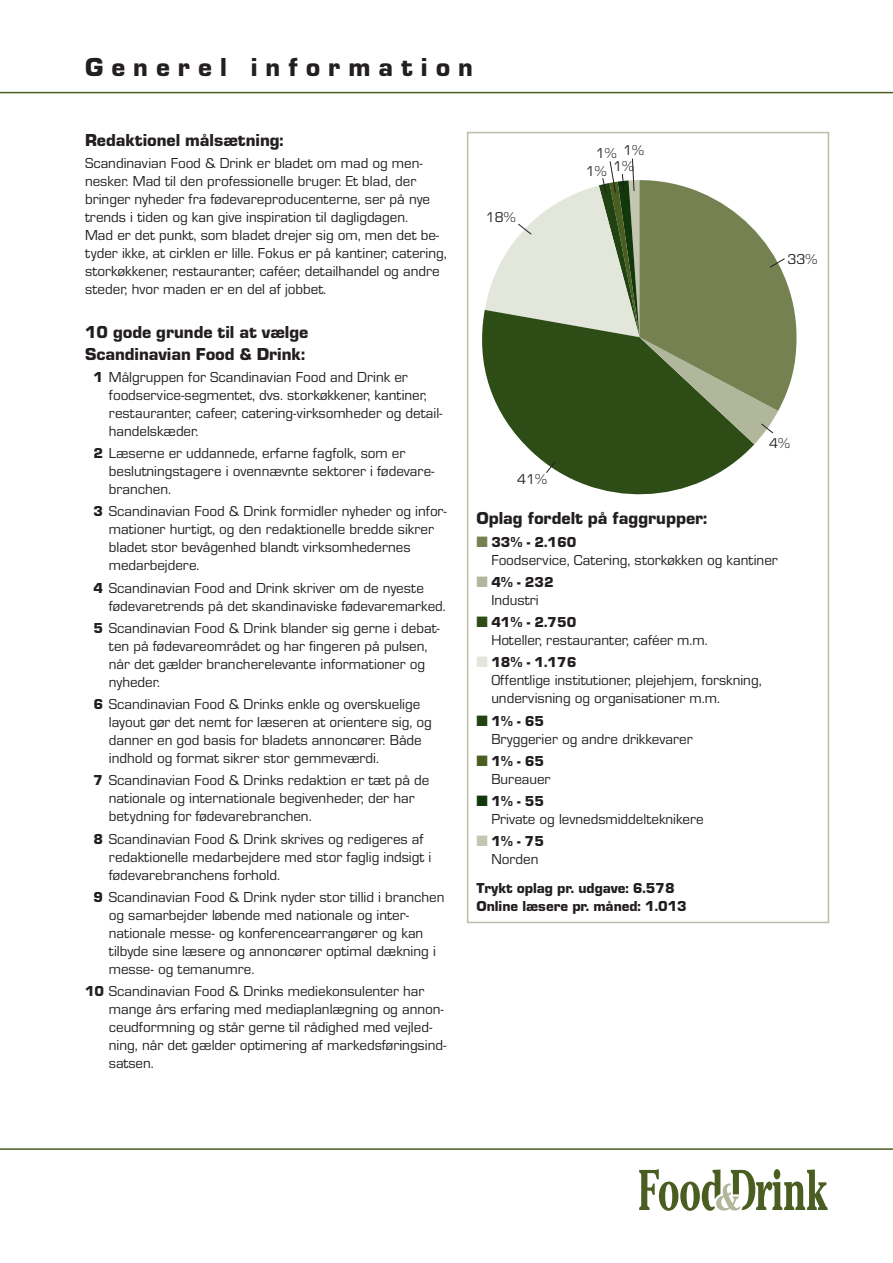
<style>
.page{position:relative;width:893px;height:1263px;background:#fff}
.page>*{position:absolute;margin:0;border:0;box-sizing:border-box;transform-origin:0 0}
.t1{font:27px "Eurostile Black DTC";letter-spacing:.3em;color:#231f20}
.t2{font:18px/21.6px "Eurostile Black DTC";color:#231f20}
.t3{font:15px/18px "Eurostile Roman DTC";color:#231f20}
.t4{font:15px "Eurostile Black DTC";color:#231f20}
.t5{font:14.7px/12.3px "Eurostile Roman DTC";color:#231f20}
.s1{font-family:"Eurostile Black DTC"}
.s2{color:#758151}
.s3{color:#b1b79a}
.s4{color:#2e4c16}
.s5{color:#e3e6db}
.s6{color:#214211}
.s7{color:#4a5e22}
.s8{color:#11370b}
.s9{color:#c3c7b1}
</style>
<div class="page">
<hr style="left:0;top:92px;width:893px;height:1px;background:#4a5e22">
<hr style="left:0;top:1148px;width:893px;height:2px;background:#4a5e22">
<svg style="left:639px;top:1169px;width:189px;height:42px"></svg>
<div style="left:467px;top:132px;width:362px;height:791px;border:2px solid #b9bfa6"></div>
<svg style="left:482px;top:310px;width:272px;height:184px;fill:#2e4c16"></svg>
<svg style="left:545px;top:460px;width:12px;height:14px"></svg>
<svg style="left:485px;top:158px;width:311px;height:286px"></svg>
<h1 class="t1" style="left:85px;top:52px;width:389px">Generel information</h1>
<p class="t2" style="left:85px;top:129px;width:200px">Redaktionel målsætning:</p>
<p class="t3" style="left:85px;top:154px;width:347px">Scandinavian Food &amp; Drink er bladet om mad og men&shy;nesker. Mad til den professionelle bruger. Et blad, der bringer nyheder fra fødevareproducenterne, ser på nye trends i tiden og kan give inspiration til dagligdagen.</p>
<p class="t3" style="left:85px;top:226px;width:363px">Mad er det punkt, som bladet drejer sig om, men det be&shy;tyder ikke, at cirklen er lille. Fokus er på kantiner, catering, storkøkkener, restauranter, caféer, detailhandel og andre steder, hvor maden er en del af jobbet.</p>
<p class="t2" style="left:85px;top:321px;width:225px">10 gode grunde til at vælge<br>Scandinavian Food &amp; Drink:</p>
<p class="t3" style="left:109px;top:368px;width:335px;text-indent:-15px"><span class="s1">1</span> Målgruppen for Scandinavian Food and Drink er foodservice-segmentet, dvs. storkøkkener, kantiner, restauranter, cafeer, catering-virksomheder og detail&shy;handelskæder.</p>
<p class="t3" style="left:109px;top:444px;width:327px;text-indent:-15px"><span class="s1">2</span> Læserne er uddannede, erfarne fagfolk, som er beslutningstagere i ovennævnte sektorer i fødevare&shy;branchen.</p>
<p class="t3" style="left:109px;top:503px;width:340px;text-indent:-15px"><span class="s1">3</span> Scandinavian Food &amp; Drink formidler nyheder og infor&shy;mationer hurtigt, og den redaktionelle bredde sikrer bladet stor bevågenhed blandt virksomhedernes medarbejdere.</p>
<p class="t3" style="left:109px;top:579px;width:339px;text-indent:-15px"><span class="s1">4</span> Scandinavian Food and Drink skriver om de nyeste fødevaretrends på det skandinaviske fødevaremarked.</p>
<p class="t3" style="left:109px;top:619px;width:333px;text-indent:-15px"><span class="s1">5</span> Scandinavian Food &amp; Drink blander sig gerne i debat&shy;ten på fødevareområdet og har fingeren på pulsen, når det gælder brancherelevante informationer og nyheder.</p>
<p class="t3" style="left:109px;top:695px;width:324px;text-indent:-15px"><span class="s1">6</span> Scandinavian Food &amp; Drinks enkle og overskuelige layout gør det nemt for læseren at orientere sig, og danner en god basis for bladets annoncører. Både indhold og format sikrer stor gemmeværdi.</p>
<p class="t3" style="left:109px;top:772px;width:322px;text-indent:-15px"><span class="s1">7</span> Scandinavian Food &amp; Drinks redaktion er tæt på de nationale og internationale begivenheder, der har betydning for fødevarebranchen.</p>
<p class="t3" style="left:109px;top:830px;width:324px;text-indent:-15px"><span class="s1">8</span> Scandinavian Food &amp; Drink skrives og redigeres af redaktionelle medarbejdere med stor faglig indsigt i fødevarebranchens forhold.</p>
<p class="t3" style="left:109px;top:888px;width:337px;text-indent:-15px"><span class="s1">9</span> Scandinavian Food &amp; Drink nyder stor tillid i branchen og samarbejder løbende med nationale og inter&shy;nationale messe- og konferencearrangører og kan tilbyde sine læsere og annoncører optimal dækning i messe- og temanumre.</p>
<p class="t3" style="left:109px;top:982px;width:339px;text-indent:-24px"><span class="s1">10</span> Scandinavian Food &amp; Drinks mediekonsulenter har mange års erfaring med mediaplanlægning og annon&shy;ceudformning og står gerne til rådighed med vejled&shy;ning, når det gælder optimering af markedsføringsind&shy;satsen.</p>
<p class="t5" style="left:486px;top:211px;width:31px">18%</p>
<p class="t5" style="left:623px;top:144px;width:22px">1%</p>
<p class="t5" style="left:613px;top:147px;width:22px;text-indent:-17px">1%<br>1%</p>
<p class="t5" style="left:586px;top:165px;width:22px">1%</p>
<p class="t5" style="left:517px;top:473px;width:31px">41%</p>
<p class="t5" style="left:787px;top:253px;width:31px">33%</p>
<p class="t5" style="left:769px;top:438px;width:22px">4%</p>
<p class="t2" style="left:476px;top:508px;width:232px">Oplag fordelt på faggrupper:</p>
<p class="t3" style="left:491px;top:533px;width:288px;text-indent:-15px"><span class="s2">■</span> <span class="s1">33% - 2.160<br></span>Foodservice, Catering, storkøkken og kantiner</p>
<p class="t3" style="left:476px;top:573px;width:79px;text-align:center"><span class="s3">■</span> <span class="s1">4% - 232<br></span>Industri</p>
<p class="t3" style="left:491px;top:613px;width:218px;text-indent:-15px"><span class="s4">■</span> <span class="s1">41% - 2.750<br></span>Hoteller, restauranter, caféer m.m.</p>
<p class="t3" style="left:491px;top:653px;width:272px;text-indent:-15px"><span class="s5">■</span> <span class="s1">18% - 1.176<br></span>Offentlige institutioner, plejehjem, forskning, undervisning og organisationer m.m.</p>
<p class="t3" style="left:491px;top:712px;width:203px;text-indent:-15px"><span class="s6">■</span> <span class="s1">1% - 65<br></span>Bryggerier og andre drikkevarer</p>
<p class="t3" style="left:491px;top:752px;width:61px;text-indent:-15px"><span class="s7">■</span> <span class="s1">1% - 65<br></span>Bureauer</p>
<p class="t3" style="left:491px;top:792px;width:214px;text-indent:-15px"><span class="s8">■</span> <span class="s1">1% - 55<br></span>Private og levnedsmiddelteknikere</p>
<p class="t3" style="left:491px;top:833px;width:54px;text-indent:-15px"><span class="s9">■</span> <span class="s1">1% - 75<br></span>Norden</p>
<p class="t4" style="left:476px;top:880px;width:200px">Trykt oplag pr. udgave: 6.578</p>
<p class="t4" style="left:476px;top:898px;width:212px">Online læsere pr. måned: 1.013</p>
</div>
